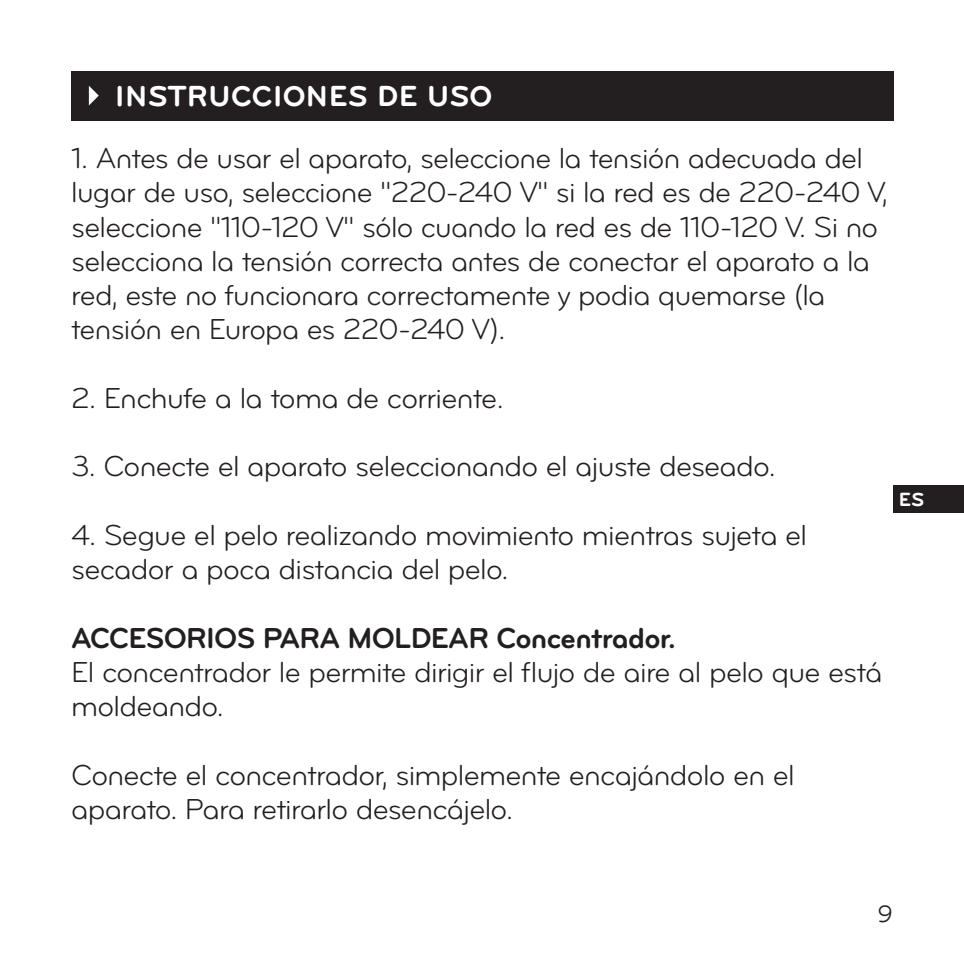
<style>
.page{position:relative;width:964px;height:964px;background:#fff}
.page>*{position:absolute;margin:0;border:0;box-sizing:border-box;transform-origin:0 0}
.t1{font:30px/34.2px "Bryant Regular Alternate";letter-spacing:-.025em;color:#231f20}
.t2{font:30px "Bryant Bold Alternate";letter-spacing:-.025em;color:#231f20}
.t3{font:700 30px "Bryant";color:#fff}
.t4{font:25px "Bryant";color:#231f20}
.t5{font:700 19.75px "Bryant";color:#fff}
</style>
<div class="page">
<div style="left:893px;top:485px;width:71px;height:28px;background:#231f20"></div>
<div style="left:71px;top:71px;width:822px;height:49px;background:#231f20"></div>
<svg style="left:89px;top:86px;width:10px;height:20px"></svg>
<p class="t3" style="left:115px;top:79px;width:379px">INSTRUCCIONES DE USO</p>
<p class="t1" style="left:71px;top:142px;width:818px">1. Antes de usar el aparato, seleccione la tensión adecuada del lugar de uso, seleccione "220-240 V" si la red es de 220-240 V, seleccione "110-120 V" sólo cuando la red es de 110-120 V. Si no selecciona la tensión correcta antes de conectar el aparato a la red, este no funcionara correctamente y podia quemarse (la tensión en Europa es 220-240 V).</p>
<p class="t1" style="left:71px;top:382px;width:434px">2. Enchufe a la toma de corriente.</p>
<p class="t1" style="left:71px;top:450px;width:706px">3. Conecte el aparato seleccionando el ajuste deseado.</p>
<p class="t1" style="left:71px;top:519px;width:737px">4. Segue el pelo realizando movimiento mientras sujeta el secador a poca distancia del pelo.</p>
<p class="t2" style="left:71px;top:622px;width:606px">ACCESORIOS PARA MOLDEAR Concentrador.</p>
<p class="t1" style="left:71px;top:656px;width:813px">El concentrador le permite dirigir el flujo de aire al pelo que está moldeando.</p>
<p class="t1" style="left:71px;top:758px;width:725px">Conecte el concentrador, simplemente encajándolo en el aparato. Para retirarlo desencájelo.</p>
<p class="t5" style="left:898px;top:488px;width:27px">ES</p>
<p class="t4" style="left:877px;top:900px;width:17px">9</p>
</div>
